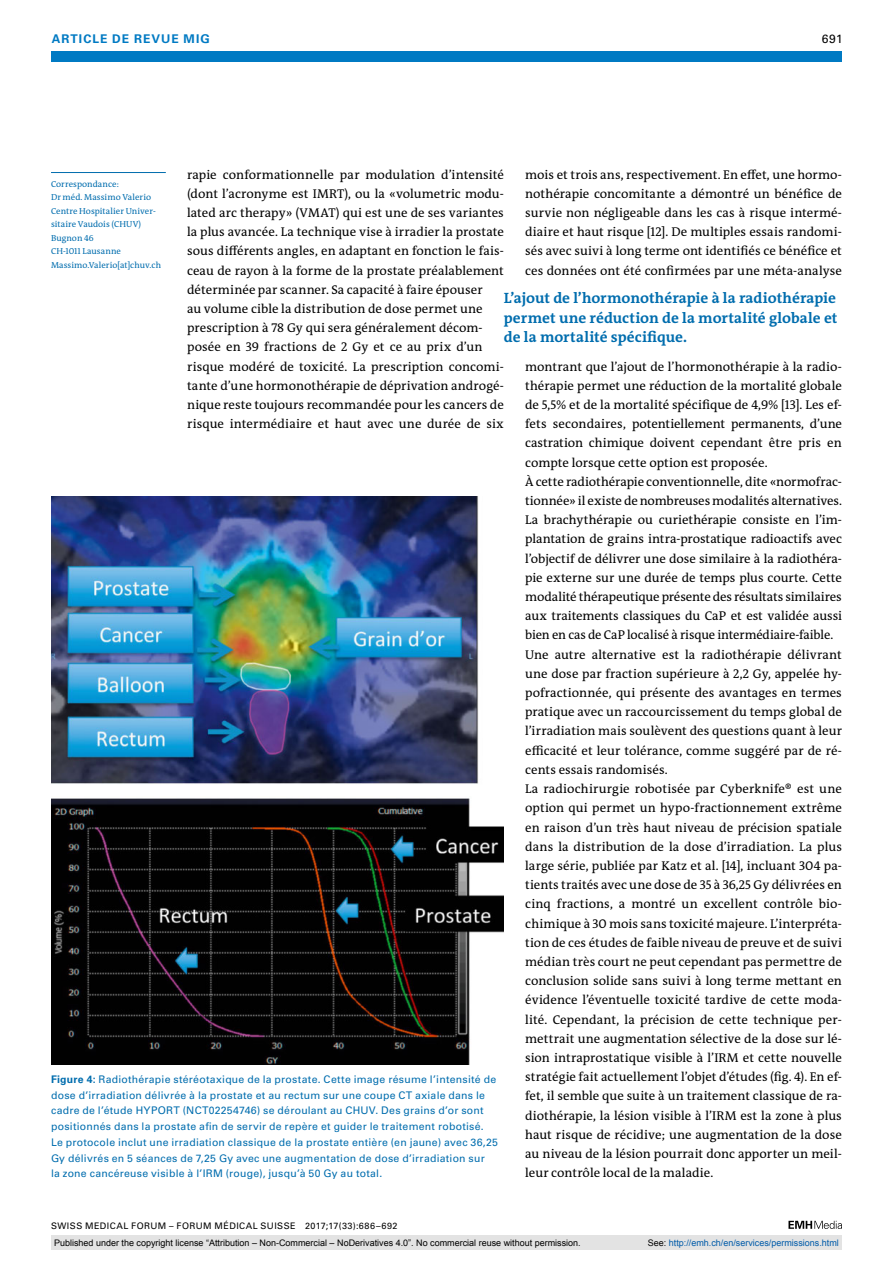
<style>
.page{position:relative;width:893px;height:1263px;background:#fff}
.page>*{position:absolute;margin:0;border:0;box-sizing:border-box;transform-origin:0 0}
.t1{font:700 15px/19.2px "The Antiqua B W7";color:#006dae;text-align:justify}
.t2{font:12.75px/19.2px "The Antiqua B W5 Plain";letter-spacing:.005em;color:#000}
.t3{font:700 12px "Univers LT Std";color:#007ac3}
.t4{font:12px "Univers LT Std";color:#000}
.t5{font:10.5px/15.8px "Univers LT Std";letter-spacing:.025em;color:#006dae}
.t6{font:9px "Arial";color:#000}
.t7{font:9px "Univers LT Std";letter-spacing:.05em;color:#000}
.t8{font:9px "Arial";color:#005ba9}
.t9{font:8.7px/13.5px "The Antiqua B W5 Plain";letter-spacing:.005em;color:#006dae}
.s1{font-weight:700}
.s2{color:#000}
</style>
<div class="page">
<div style="left:51px;top:51px;width:791px;height:11px;background:#007ac3"></div>
<svg style="left:788px;top:1221px;width:54px;height:8px"></svg>
<hr style="left:51px;top:172px;width:115px;height:1px;background:#006dae">
<img style="left:51px;top:496px;width:453px;height:568px">
<div style="left:51px;top:1235px;width:791px;height:15px;background:#e3e3e3"></div>
<p class="t3" style="left:52px;top:31px;width:19px">ARTICLE</p>
<p class="t3" style="left:112px;top:31px;width:32px">DE REVUE</p>
<p class="t3" style="left:184px;top:31px;width:28px">MIG</p>
<p class="t4" style="left:822px;top:31px;width:22px">691</p>
<p class="t2" style="left:187px;top:165px;width:318px">rapie conformationnelle par modulation d’intensité (dont l’acronyme est IMRT), ou la «volumetric modu&shy;lated arc therapy» (VMAT) qui est une de ses variantes la plus avancée. La technique vise à irradier la prostate sous différents angles, en adaptant en fonction le fais&shy;ceau de rayon à la forme de la prostate préalablement déterminée par scanner. Sa capacité à faire épouser<br>au volume cible la distribution de dose permet une prescription à 78 Gy qui sera généralement décom&shy;posée en 39 fractions de 2 Gy et ce au prix d’un risque modéré de toxicité. La prescription concomi&shy;tante d’une hormonothérapie de déprivation androgé&shy;nique reste toujours recommandée pour les cancers de risque intermédiaire et haut avec une durée de six</p>
<p class="t2" style="left:525px;top:165px;width:318px;text-align:justify">mois et trois ans, respectivement. En effet, une hormo&shy;nothérapie concomitante a démontré un bénéfice de survie non négligeable dans les cas à risque intermé&shy;diaire et haut risque [12]. De multiples essais randomi&shy;sés avec suivi à long terme ont identifiés ce bénéfice et ces données ont été confirmées par une méta-analyse</p>
<p class="t9" style="left:51px;top:177px;width:112px">Correspondance:<br>Dr méd. Massimo Valerio<br>Centre Hospitalier Univer&shy;sitaire Vaudois (CHUV)<br>Bugnon 46<br>CH-1011 Lausanne<br>Massimo.Valerio[at]chuv.ch</p>
<p class="t1" style="left:504px;top:289px;width:335px">L’ajout de l’hormonothérapie à la radiothérapie permet une réduction de la mortalité globale et de la mortalité spécifique.</p>
<p class="t2" style="left:525px;top:357px;width:318px">montrant que l’ajout de l’hormonothérapie à la radio&shy;thérapie permet une réduction de la mortalité globale de 5,5% et de la mortalité spécifique de 4,9% [13]. Les ef&shy;fets secondaires, potentiellement permanents, d’une castration chimique doivent cependant être pris en compte lorsque cette option est proposée.<br>À cette radiothérapie conventionnelle, dite «normofrac&shy;tionnée» il existe de nombreuses modalités alternatives.<br>La brachythérapie ou curiethérapie consiste en l’im&shy;plantation de grains intra-prostatique radioactifs avec l’objectif de délivrer une dose similaire à la radiothéra&shy;pie externe sur une durée de temps plus courte. Cette modalité thérapeutique présente des résultats similaires aux traitements classiques du CaP et est validée aussi bien en cas de CaP localisé à risque intermédiaire-faible.<br>Une autre alternative est la radiothérapie délivrant une dose par fraction supérieure à 2,2 Gy, appelée hy&shy;pofractionnée, qui présente des avantages en termes pratique avec un raccourcissement du temps global de l’irradiation mais soulèvent des questions quant à leur efficacité et leur tolérance, comme suggéré par de ré&shy;cents essais randomisés.<br>La radiochirurgie robotisée par Cyberknife® est une option qui permet un hypo-fractionnement extrême en raison d’un très haut niveau de précision spatiale dans la distribution de la dose d’irradiation. La plus large série, publiée par Katz et al. [14], incluant 304 pa&shy;tients traités avec une dose de 35 à 36,25 Gy délivrées en cinq fractions, a montré un excellent contrôle bio&shy;chimique à 30 mois sans toxicité majeure. L’interpréta&shy;tion de ces études de faible niveau de preuve et de suivi médian très court ne peut cependant pas permettre de conclusion solide sans suivi à long terme mettant en évidence l’éventuelle toxicité tardive de cette moda&shy;lité. Cependant, la précision de cette technique per&shy;mettrait une augmentation sélective de la dose sur lé&shy;sion intraprostatique visible à l’IRM et cette nouvelle stratégie fait actuellement l’objet d’études (fig. 4). En ef&shy;fet, il semble que suite à un traitement classique de ra&shy;diothérapie, la lésion visible à l’IRM est la zone à plus haut risque de récidive; une augmentation de la dose au niveau de la lésion pourrait donc apporter un meil&shy;leur contrôle local de la maladie.</p>
<p class="t5" style="left:51px;top:1071px;width:448px"><span class="s1">FIGURE 4:</span> Radiothérapie stéréotaxique de la prostate. Cette image résume l’intensité de dose d’irradiation délivrée à la prostate et au rectum sur une coupe CT axiale dans le cadre de l’étude HYPORT (NCT02254746) se déroulant au CHUV. Des grains d’or sont positionnés dans la prostate afin de servir de repère et guider le traitement robotisé.<br>Le protocole inclut une irradiation classique de la prostate entière (en jaune) avec 36,25<br>Gy délivrés en 5 séances de 7,25 Gy avec une augmentation de dose d’irradiation sur<br>la zone cancéreuse visible à l’IRM (rouge), jusqu’à 50 Gy au total.</p>
<p class="t7" style="left:51px;top:1220px;width:348px">SWISS MEDICAL FORUM – FORUM MÉDICAL SUISSE 2017;17(33):686–692</p>
<p class="t6" style="left:54px;top:1237px;width:528px">Published under the copyright license “Attribution – Non-Commercial – NoDerivatives 4.0”. No commercial reuse without permission.</p>
<p class="t8" style="left:648px;top:1237px;width:193px"><span class="s2">See:</span> http://emh.ch/en/services/permissions.html</p>
</div>
